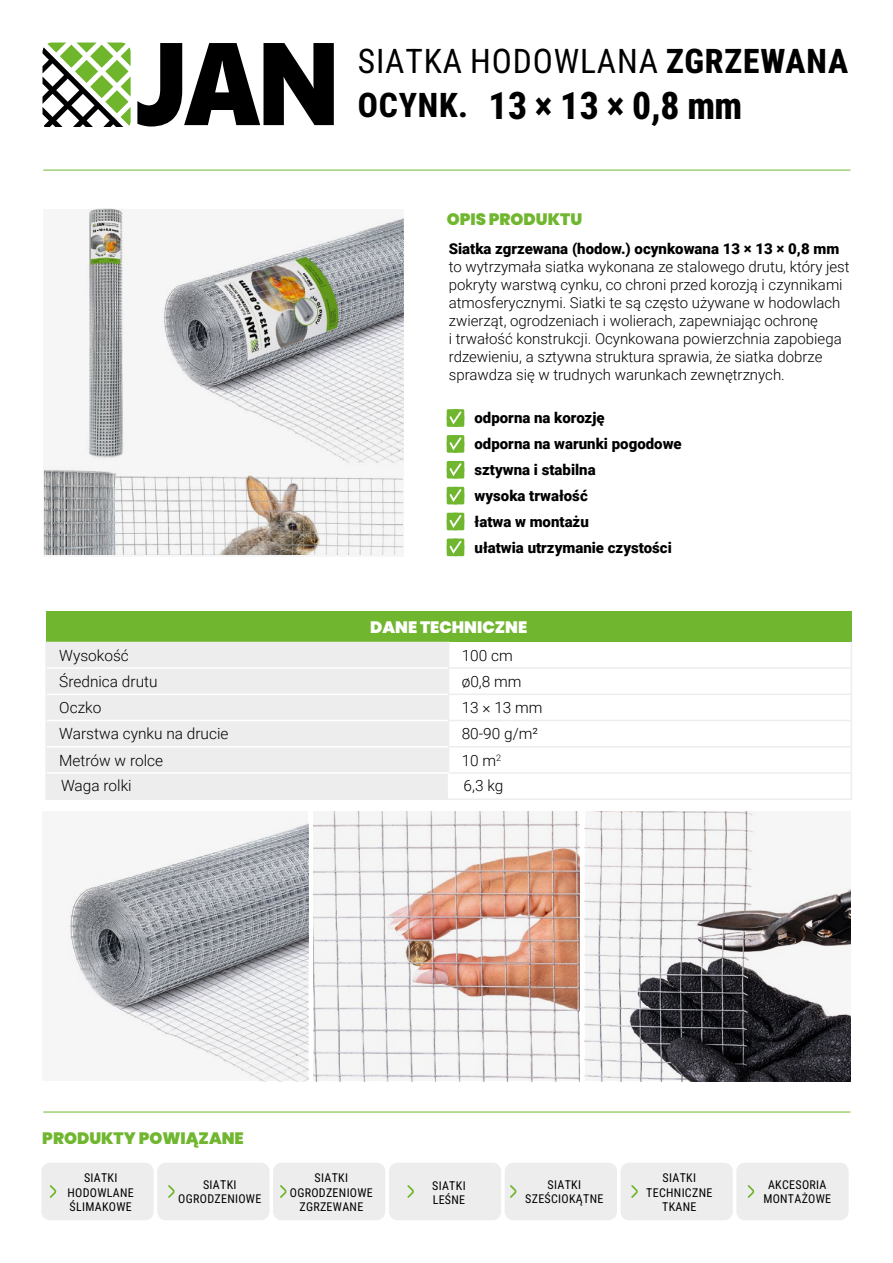
<style>
.page{position:relative;width:893px;height:1263px;background:#fff}
.page>*{position:absolute;margin:0;border:0;box-sizing:border-box;transform-origin:0 0}
.t1{font:800 37.5px "Roboto Condensed";color:#000}
.t2{font:300 33.45px/44.1px "Roboto Condensed";letter-spacing:.025em;color:#000}
.t3{font:900 16.5px "Poppins";color:#70b62f}
.t4{font:900 16.5px "Poppins";color:#fff}
.t5{font:300 15.45px "Roboto";color:#000}
.t6{font:300 15px/18px "Roboto";color:#000}
.t7{font:900 15px/26.1px "Roboto";color:#000}
.t8{font:12px/14.4px "Roboto Condensed";letter-spacing:.025em;color:#000;text-align:center}
.s1{font-weight:800}
</style>
<div class="page">
<svg style="left:137px;top:43px;width:197px;height:84px"></svg>
<svg style="left:43px;top:43px;width:88px;height:84px"></svg>
<div style="left:41px;top:1163px;width:113px;height:57px;background:#ededed;border-radius:9px"></div>
<div style="left:157px;top:1163px;width:112px;height:57px;background:#ededed;border-radius:9px"></div>
<div style="left:273px;top:1163px;width:112px;height:57px;background:#ededed;border-radius:9px"></div>
<div style="left:389px;top:1163px;width:112px;height:57px;background:#ededed;border-radius:9px"></div>
<div style="left:505px;top:1163px;width:112px;height:57px;background:#ededed;border-radius:9px"></div>
<div style="left:620px;top:1163px;width:113px;height:57px;background:#ededed;border-radius:9px"></div>
<div style="left:736px;top:1163px;width:113px;height:57px;background:#ededed;border-radius:9px"></div>
<svg style="left:50px;top:1185px;width:7px;height:13px"></svg>
<svg style="left:168px;top:1185px;width:7px;height:13px"></svg>
<svg style="left:280px;top:1185px;width:7px;height:13px"></svg>
<svg style="left:407px;top:1185px;width:7px;height:13px"></svg>
<svg style="left:510px;top:1185px;width:7px;height:13px"></svg>
<svg style="left:748px;top:1185px;width:6px;height:13px"></svg>
<svg style="left:631px;top:1185px;width:7px;height:13px"></svg>
<hr style="left:43px;top:170px;width:807px;height:1px;background:#70b62f">
<hr style="left:43px;top:1112px;width:807px;height:1px;background:#70b62f">
<div style="left:447px;top:409px;width:17px;height:18px;background:#70b62f"></div>
<svg style="left:449px;top:411px;width:12px;height:13px"></svg>
<div style="left:447px;top:435px;width:17px;height:18px;background:#70b62f"></div>
<svg style="left:449px;top:437px;width:12px;height:13px"></svg>
<div style="left:447px;top:461px;width:17px;height:17px;background:#70b62f"></div>
<svg style="left:449px;top:463px;width:12px;height:13px"></svg>
<div style="left:447px;top:538px;width:17px;height:18px;background:#70b62f"></div>
<svg style="left:449px;top:541px;width:12px;height:13px"></svg>
<div style="left:447px;top:513px;width:17px;height:17px;background:#70b62f"></div>
<svg style="left:449px;top:515px;width:12px;height:13px"></svg>
<div style="left:447px;top:487px;width:17px;height:17px;background:#70b62f"></div>
<svg style="left:449px;top:489px;width:12px;height:13px"></svg>
<svg style="left:69px;top:820px;width:239px;height:261px"></svg>
<svg style="left:314px;top:812px;width:265px;height:269px;fill:#f4f4f3"></svg>
<svg style="left:585px;top:812px;width:265px;height:269px;fill:#f4f3f3"></svg>
<div style="left:46px;top:612px;width:805px;height:30px;background:#70b62f"></div>
<div style="left:47px;top:642px;width:401px;height:156px;background:#eeeded"></div>
<hr style="left:448px;top:667px;width:403px;height:2px;background:#eeeded">
<hr style="left:448px;top:693px;width:403px;height:2px;background:#eeeded">
<hr style="left:448px;top:720px;width:403px;height:1px;background:#eeeded">
<hr style="left:448px;top:746px;width:403px;height:1px;background:#eeeded">
<hr style="left:448px;top:772px;width:403px;height:2px;background:#eeeded">
<hr style="left:47px;top:667px;width:401px;height:2px;background:#fff">
<hr style="left:47px;top:693px;width:401px;height:2px;background:#fff">
<hr style="left:47px;top:720px;width:401px;height:1px;background:#fff">
<hr style="left:47px;top:746px;width:401px;height:1px;background:#fff">
<hr style="left:47px;top:772px;width:402px;height:2px;background:#fff">
<svg style="left:448px;top:642px;width:1px;height:130px"></svg>
<hr style="left:45px;top:642px;width:2px;height:26px;background:#eeeded">
<hr style="left:45px;top:668px;width:2px;height:26px;background:#eeeded">
<hr style="left:45px;top:694px;width:2px;height:26px;background:#eeeded">
<hr style="left:45px;top:720px;width:2px;height:27px;background:#eeeded">
<hr style="left:45px;top:747px;width:2px;height:26px;background:#eeeded">
<hr style="left:45px;top:773px;width:2px;height:25px;background:#eeeded">
<svg style="left:851px;top:642px;width:1px;height:156px"></svg>
<hr style="left:45px;top:798px;width:404px;height:2px;background:#eeeded">
<hr style="left:449px;top:798px;width:403px;height:2px;background:#eeeded">
<img style="left:43px;top:209px;width:361px;height:346px">
<h2 class="t2" style="left:358px;top:38px;width:492px">SIATKA HODOWLANA <span class="s1">ZGRZEWANA<br>OCYNK.</span></h2>
<h1 class="t1" style="left:488px;top:79px;width:255px">13 × 13 × 0,8 mm</h1>
<p class="t3" style="left:447px;top:209px;width:137px">OPIS PRODUKTU</p>
<p class="t7" style="left:449px;top:235px;width:392px">Siatka zgrzewana (hodow.) ocynkowana 13 × 13 × 0,8 mm</p>
<p class="t6" style="left:449px;top:257px;width:402px">to wytrzymała siatka wykonana ze stalowego drutu, który jest pokryty warstwą cynku, co chroni przed korozją i czynnikami atmosferycznymi. Siatki te są często używane w hodowlach zwierząt, ogrodzeniach i wolierach, zapewniając ochronę<br>i trwałość konstrukcji. Ocynkowana powierzchnia zapobiega rdzewieniu, a sztywna struktura sprawia, że siatka dobrze sprawdza się w trudnych warunkach zewnętrznych.</p>
<p class="t7" style="left:475px;top:404px;width:209px">odporna na korozję<br>odporna na warunki pogodowe sztywna i stabilna<br>wysoka trwałość<br>łatwa w montażu<br>ułatwia utrzymanie czystości</p>
<p class="t4" style="left:370px;top:618px;width:159px">DANE TECHNICZNE</p>
<p class="t5" style="left:59px;top:644px;width:71px">Wysokość</p>
<p class="t5" style="left:462px;top:644px;width:53px">100 cm</p>
<p class="t5" style="left:59px;top:671px;width:100px">Średnica drutu</p>
<p class="t5" style="left:462px;top:671px;width:61px">ø0,8 mm</p>
<p class="t5" style="left:59px;top:697px;width:44px">Oczko</p>
<p class="t5" style="left:462px;top:697px;width:82px">13 × 13 mm</p>
<p class="t5" style="left:59px;top:723px;width:171px">Warstwa cynku na drucie</p>
<p class="t5" style="left:462px;top:723px;width:78px">80-90 g/m²</p>
<p class="t5" style="left:59px;top:749px;width:105px">Metrów w rolce</p>
<p class="t5" style="left:462px;top:749px;width:41px">10 m<sup>2</sup></p>
<p class="t5" style="left:61px;top:774px;width:72px">Waga rolki</p>
<p class="t5" style="left:463px;top:774px;width:41px">6,3 kg</p>
<p class="t3" style="left:42px;top:1129px;width:203px">PRODUKTY POWIĄZANE</p>
<p class="t8" style="left:68px;top:1170px;width:68px">SIATKI<br>HODOWLANE<br>ŚLIMAKOWE</p>
<p class="t8" style="left:178px;top:1176px;width:85px">SIATKI<br>OGRODZENIOWE</p>
<p class="t8" style="left:290px;top:1170px;width:85px">SIATKI<br>OGRODZENIOWE<br>ZGRZEWANE</p>
<p class="t8" style="left:432px;top:1178px;width:35px;text-align:left">SIATKI<br>LEŚNE</p>
<p class="t8" style="left:525px;top:1177px;width:80px">SIATKI<br>SZEŚCIOKĄTNE</p>
<p class="t8" style="left:763px;top:1177px;width:69px">AKCESORIA<br>MONTAŻOWE</p>
<p class="t8" style="left:646px;top:1170px;width:68px">SIATKI<br>TECHNICZNE<br>TKANE</p>
</div>
